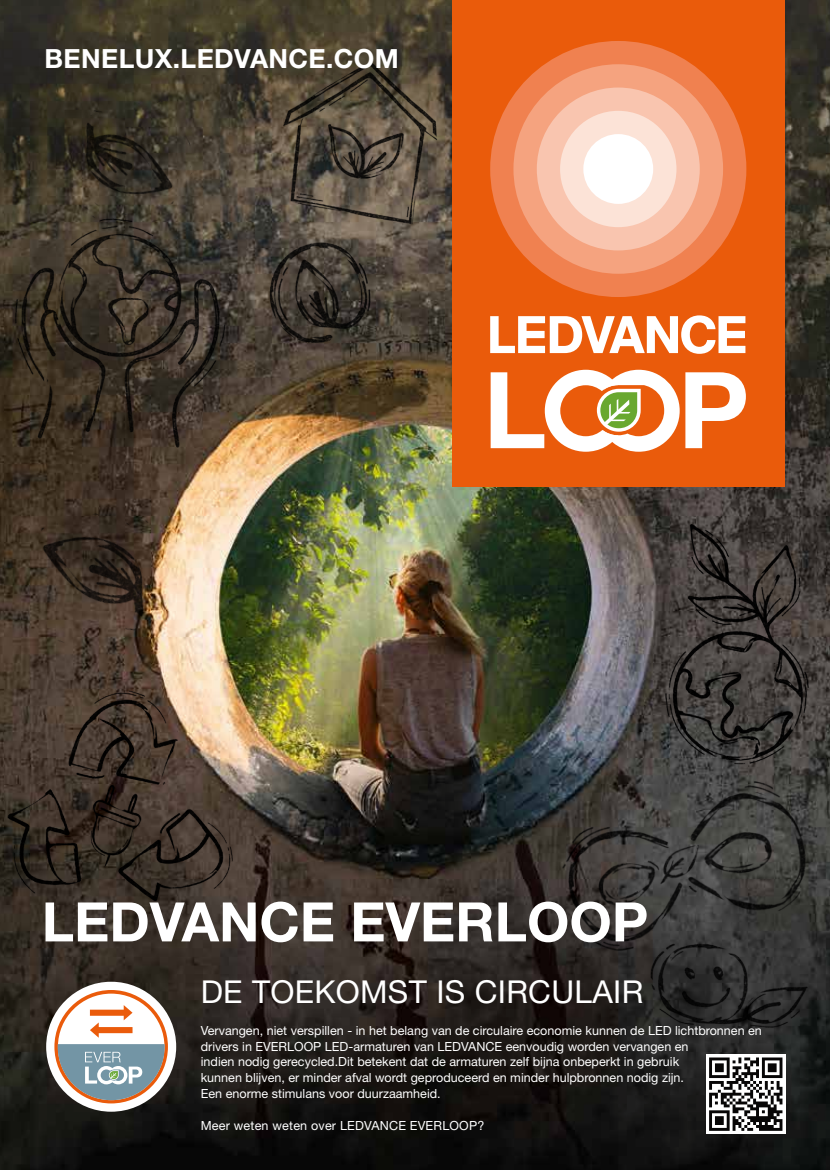
<style>
.page{position:relative;width:830px;height:1170px;background:#fff}
.page>*{position:absolute;margin:0;border:0;box-sizing:border-box;transform-origin:0 0}
.t1{font:700 54.45px "Helvetica Neue LT Pro";color:#fff}
.t2{font:31.5px "Helvetica Neue LT Pro";letter-spacing:.01em;color:#fff}
.t3{font:700 26.4px "Helvetica Neue LT Pro";letter-spacing:.015em;color:#fff}
.t4{font:12.6px/15.9px "Helvetica Neue LT Pro";color:#fff}
</style>
<div class="page">
<img style="left:0;top:302px;width:829px;height:867px">
<svg style="left:0;top:0;width:829px;height:302px;background:#42392a"></svg>
<img style="left:524px;top:764px;width:303px;height:194px">
<img style="left:618px;top:910px;width:201px;height:136px">
<img style="left:6px;top:184px;width:258px;height:294px">
<img style="left:247px;top:280px;width:155px;height:84px">
<img style="left:0;top:671px;width:280px;height:275px">
<img style="left:625px;top:478px;width:204px;height:318px">
<img style="left:14px;top:490px;width:170px;height:200px">
<img style="left:247px;top:35px;width:205px;height:245px">
<img style="left:45px;top:53px;width:165px;height:196px">
<div style="left:452px;top:4px;width:333px;height:482px;background:#ea5b0b"></div>
<svg style="left:490px;top:315px;width:255px;height:39px"></svg>
<svg style="left:685px;top:372px;width:60px;height:76px"></svg>
<svg style="left:490px;top:370px;width:189px;height:81px"></svg>
<div style="left:490px;top:41px;width:256px;height:256px;background:#f08150;border-radius:50%"></div>
<div style="left:513px;top:64px;width:209px;height:210px;background:#f5a37f;border-radius:50%"></div>
<div style="left:536px;top:87px;width:163px;height:163px;background:#f9c5af;border-radius:50%"></div>
<div style="left:559px;top:111px;width:117px;height:116px;background:#fce3d7;border-radius:50%"></div>
<div style="left:583px;top:134px;width:70px;height:70px;background:#fff;border-radius:50%"></div>
<svg style="left:46px;top:981px;width:130px;height:130px"></svg>
<svg style="left:705px;top:1054px;width:80px;height:79px"></svg>
<svg style="left:708px;top:1057px;width:74px;height:73px"></svg>
<h3 class="t3" style="left:44px;top:41px;width:356px">BENELUX.LEDVANCE.COM</h3>
<h1 class="t1" style="left:42px;top:887px;width:607px">LEDVANCE EVERLOOP</h1>
<h2 class="t2" style="left:201px;top:972px;width:444px">DE TOEKOMST IS CIRCULAIR</h2>
<p class="t4" style="left:201px;top:1022px;width:562px">Vervangen, niet verspillen - in het belang van de circulaire economie kunnen de LED lichtbronnen en drivers in EVERLOOP LED-armaturen van LEDVANCE eenvoudig worden vervangen en<br>indien nodig gerecycled.Dit betekent dat de armaturen zelf bijna onbeperkt in gebruik<br>kunnen blijven, er minder afval wordt geproduceerd en minder hulpbronnen nodig zijn.<br>Een enorme stimulans voor duurzaamheid.</p>
<p class="t4" style="left:201px;top:1117px;width:285px">Meer weten weten over LEDVANCE EVERLOOP?</p>
</div>
